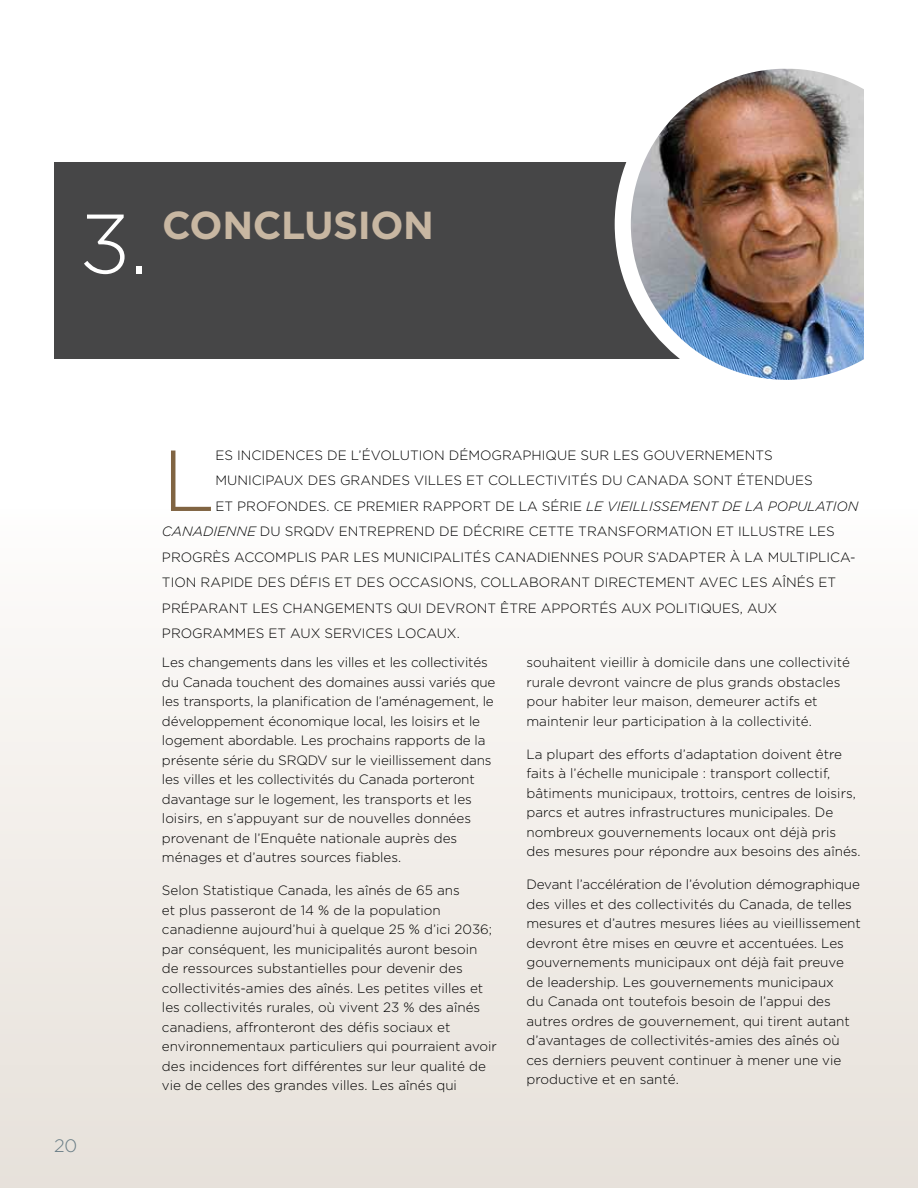
<style>
.page{position:relative;width:918px;height:1188px;background:#fff}
.page>*{position:absolute;margin:0;border:0;box-sizing:border-box;transform-origin:0 0}
.t1{font:300 86.4px "Gotham";color:#806442}
.t2{font:300 83.7px "Gotham";color:#fff}
.t3{font:700 39px "Gotham";letter-spacing:-.01em;color:#c8b7a2}
.t4{font:300 18px "Gotham";color:#687c85}
.t5{font:300 13.5px/19.5px "Gotham";color:#000}
.t6{font:italic 300 13.5px "Gotham";letter-spacing:.065em;color:#000}
.s1{font-style:italic}
</style>
<div class="page">
<div style="left:0;top:506px;width:918px;height:682px;background:linear-gradient(to bottom,#fefdfb,#e6e0d9)"></div>
<div style="left:54px;top:162px;width:799px;height:197px;background:#464647"></div>
<img style="left:615px;top:68px;width:249px;height:312px">
<h2 class="t2" style="left:79px;top:198px;width:71px">3.</h2>
<h3 class="t3" style="left:162px;top:203px;width:274px">CONCLUSION</h3>
<h3 class="t4" style="left:54px;top:1135px;width:25px">20</h3>
<h1 class="t1" style="left:162px;top:433px;width:55px">L</h1>
<p class="t5" style="left:215px;top:445px;width:32px">es incidences</p>
<p class="t5" style="left:327px;top:445px;width:45px">de l’évol</p>
<p class="t5" style="left:400px;top:445px;width:20px">ution</p>
<p class="t5" style="left:449px;top:445px;width:11px">démographiq</p>
<p class="t5" style="left:557px;top:445px;width:65px">ue sur les</p>
<p class="t5" style="left:643px;top:445px;width:43px">gouvernements</p>
<p class="t5" style="left:215px;top:471px;width:31px">municipa</p>
<p class="t5" style="left:284px;top:471px;width:34px">ux des</p>
<p class="t5" style="left:340px;top:471px;width:11px">grandes</p>
<p class="t5" style="left:414px;top:471px;width:9px">villes</p>
<p class="t5" style="left:466px;top:471px;width:32px">et collectivités</p>
<p class="t5" style="left:602px;top:471px;width:47px">du Canada</p>
<p class="t5" style="left:693px;top:471px;width:11px">sont</p>
<p class="t5" style="left:737px;top:471px;width:11px">étend</p>
<p class="t5" style="left:785px;top:471px;width:19px">ues</p>
<p class="t5" style="left:215px;top:496px;width:33px">et profondes</p>
<p class="t5" style="left:327px;top:496px;width:40px">. Ce premier</p>
<p class="t5" style="left:423px;top:496px;width:11px">rapport</p>
<p class="t5" style="left:495px;top:496px;width:56px">delasérie</p>
<p class="t6" style="left:586px;top:499px;width:221px">LE VIEILL ISSEMENT DE LA POPULA</p>
<p class="t6" style="left:825px;top:499px;width:33px">TION</p>
<p class="t5" style="left:162px;top:522px;width:188px"><span class="s1">CANADIENNE</span> du SRQDV entreprend</p>
<p class="t5" style="left:439px;top:522px;width:34px">de décrire</p>
<p class="t5" style="left:529px;top:522px;width:10px">cette</p>
<p class="t5" style="left:578px;top:522px;width:11px">transformation</p>
<p class="t5" style="left:716px;top:522px;width:62px">etillustre</p>
<p class="t5" style="left:809px;top:522px;width:9px">les</p>
<p class="t5" style="left:162px;top:547px;width:11px">progr</p>
<p class="t5" style="left:213px;top:547px;width:32px">ès accomplis</p>
<p class="t5" style="left:321px;top:547px;width:10px">par</p>
<p class="t5" style="left:353px;top:547px;width:9px">les</p>
<p class="t5" style="left:383px;top:547px;width:31px">municipalités</p>
<p class="t5" style="left:495px;top:547px;width:11px">canadiennes</p>
<p class="t5" style="left:603px;top:547px;width:66px">pour s’adapter</p>
<p class="t5" style="left:730px;top:547px;width:69px">à la multiplica</p>
<p class="t5" style="left:850px;top:547px;width:7px">-</p>
<p class="t5" style="left:162px;top:573px;width:10px">tion</p>
<p class="t5" style="left:201px;top:573px;width:10px">rapide</p>
<p class="t5" style="left:257px;top:573px;width:10px">des</p>
<p class="t5" style="left:290px;top:573px;width:9px">défis</p>
<p class="t5" style="left:335px;top:573px;width:32px">et des</p>
<p class="t5" style="left:389px;top:573px;width:11px">occasions</p>
<p class="t5" style="left:473px;top:573px;width:18px">, collaborant</p>
<p class="t5" style="left:594px;top:573px;width:10px">directement</p>
<p class="t5" style="left:699px;top:573px;width:11px">avec</p>
<p class="t5" style="left:742px;top:573px;width:9px">les</p>
<p class="t5" style="left:772px;top:573px;width:25px">aînés</p>
<p class="t5" style="left:819px;top:573px;width:9px">et</p>
<p class="t5" style="left:162px;top:598px;width:11px">préparant</p>
<p class="t5" style="left:252px;top:598px;width:9px">les</p>
<p class="t5" style="left:283px;top:598px;width:11px">changements</p>
<p class="t5" style="left:396px;top:598px;width:41px">qui devront</p>
<p class="t5" style="left:500px;top:598px;width:19px">être</p>
<p class="t5" style="left:541px;top:598px;width:11px">apportés</p>
<p class="t5" style="left:621px;top:598px;width:43px">aux politiq</p>
<p class="t5" style="left:712px;top:598px;width:67px">ues, aux</p>
<p class="t5" style="left:162px;top:624px;width:12px">programmes</p>
<p class="t5" style="left:268px;top:624px;width:66px">et aux services</p>
<p class="t5" style="left:397px;top:624px;width:11px">loca</p>
<p class="t5" style="left:162px;top:619px;width:327px;line-height:28.8px;text-indent:275px">ux.<br>Les changements dans les villes et les collectivités</p>
<p class="t5" style="left:162px;top:672px;width:335px">du Canada touchent des domaines aussi variés que les transports, la planification de l’aménagement, le développement économique local, les loisirs et le logement abordable. Les prochains rapports de la présente série du SRQDV sur le vieillissement dans les villes et les collectivités du Canada porteront davantage sur le logement, les transports et les loisirs, en s’appuyant sur de nouvelles données provenant de l’Enquête nationale auprès des ménages et d’autres sources fiables.</p>
<p class="t5" style="left:162px;top:881px;width:336px">Selon Statistique Canada, les aînés de 65 ans<br>et plus passeront de 14 % de la population canadienne aujourd’hui à quelque 25 % d’ici 2036; par conséquent, les municipalités auront besoin de ressources substantielles pour devenir des collectivités-amies des aînés. Les petites villes et les collectivités rurales, où vivent 23 % des aînés canadiens, affronteront des défis sociaux et environnementaux particuliers qui pourraient avoir des incidences fort différentes sur leur qualité de vie de celles des grandes villes. Les aînés qui</p>
<p class="t5" style="left:526px;top:652px;width:325px">souhaitent vieillir à domicile dans une collectivité rurale devront vaincre de plus grands obstacles pour habiter leur maison, demeurer actifs et maintenir leur participation à la collectivité.</p>
<p class="t5" style="left:526px;top:744px;width:336px">La plupart des efforts d’adaptation doivent être faits à l’échelle municipale : transport collectif, bâtiments municipaux, trottoirs, centres de loisirs, parcs et autres infrastructures municipales. De nombreux gouvernements locaux ont déjà pris des mesures pour répondre aux besoins des aînés.</p>
<p class="t5" style="left:526px;top:874px;width:336px">Devant l’accélération de l’évolution démographique des villes et des collectivités du Canada, de telles mesures et d’autres mesures liées au vieillissement devront être mises en œuvre et accentuées. Les gouvernements municipaux ont déjà fait preuve de leadership. Les gouvernements municipaux<br>du Canada ont toutefois besoin de l’appui des autres ordres de gouvernement, qui tirent autant d’avantages de collectivités-amies des aînés où ces derniers peuvent continuer à mener une vie productive et en santé.</p>
</div>
